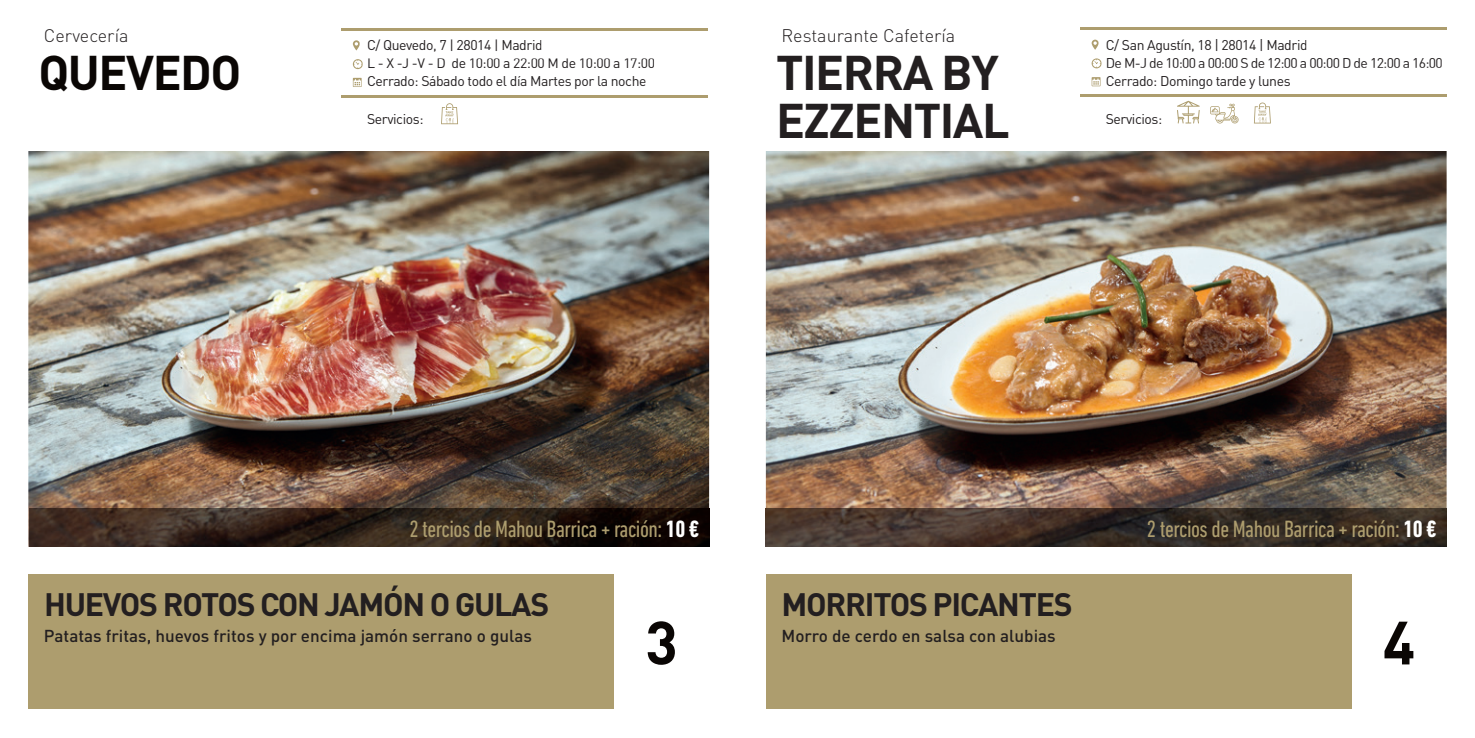
<style>
.page{position:relative;width:1475px;height:738px;background:#fff}
.page>*{position:absolute;margin:0;border:0;box-sizing:border-box;transform-origin:0 0}
.t1{font:700 60px "DIN Pro";color:#0a0604}
.t2{font:700 48px/48px "DIN Pro";letter-spacing:-.03em;color:#231f20}
.t3{font:700 48px "DIN Pro";letter-spacing:-.03em;color:#0a0604}
.t4{font:700 32px "DIN Pro";letter-spacing:-.04em;color:#231f20}
.t5{font:condensed 24px "DIN Next LT Pro";letter-spacing:-.02em;color:#ad9d6e}
.t6{font:300 18px "DIN Pro";color:#231f20}
.t7{font:500 17px "DIN Pro";color:#231f20}
.t8{font:14px/18px "DIN Pro";letter-spacing:-.03em;color:#231f20}
.s1{font-weight:700;color:#fff}
</style>
<div class="page">
<div style="left:28px;top:574px;width:585px;height:134px;background:#ad9d6e"></div>
<div style="left:765px;top:574px;width:585px;height:134px;background:#ad9d6e"></div>
<img style="left:765px;top:151px;width:681px;height:357px">
<img style="left:28px;top:151px;width:681px;height:395px">
<img style="left:29px;top:508px;width:680px;height:38px">
<img style="left:765px;top:508px;width:681px;height:38px">
<hr style="left:1080px;top:28px;width:366px;height:2px;background:#ad9d6e">
<hr style="left:1080px;top:94px;width:366px;height:2px;background:#ad9d6e">
<svg style="left:1091px;top:40px;width:8px;height:10px"></svg>
<svg style="left:1091px;top:58px;width:10px;height:10px"></svg>
<svg style="left:1091px;top:77px;width:9px;height:9px"></svg>
<svg style="left:1177px;top:101px;width:22px;height:22px"></svg>
<svg style="left:1210px;top:104px;width:28px;height:19px"></svg>
<svg style="left:1254px;top:102px;width:16px;height:21px"></svg>
<hr style="left:341px;top:29px;width:366px;height:2px;background:#ad9d6e">
<hr style="left:341px;top:95px;width:366px;height:2px;background:#ad9d6e">
<svg style="left:353px;top:40px;width:7px;height:10px"></svg>
<svg style="left:353px;top:59px;width:10px;height:10px"></svg>
<svg style="left:353px;top:78px;width:9px;height:9px"></svg>
<svg style="left:441px;top:103px;width:17px;height:21px"></svg>
<p class="t6" style="left:44px;top:23px;width:86px">Cervecería</p>
<h2 class="t3" style="left:39px;top:40px;width:204px">QUEVEDO</h2>
<p class="t8" style="left:367px;top:36px;width:289px">C/ Quevedo, 7 | 28014 | Madrid<br>L - X -J -V - D de 10:00 a 22:00 M de 10:00 a 17:00<br>Cerrado: Sábado todo el día Martes por la noche</p>
<p class="t8" style="left:367px;top:109px;width:58px">Servicios:</p>
<p class="t6" style="left:781px;top:23px;width:175px">Restaurante Cafetería</p>
<h2 class="t2" style="left:776px;top:47px;width:235px">TIERRA BY<br>EZZENTIAL</h2>
<p class="t8" style="left:1105px;top:35px;width:338px">C/ San Agustín, 18 | 28014 | Madrid<br>De M-J de 10:00 a 00:00 S de 12:00 a 00:00 D de 12:00 a 16:00<br>Cerrado: Domingo tarde y lunes</p>
<p class="t8" style="left:1105px;top:109px;width:58px">Servicios:</p>
<h3 class="t5" style="left:409px;top:514px;width:291px">2 tercios de Mahou Barrica + ración: <span class="s1">10 €</span></h3>
<h3 class="t5" style="left:1146px;top:514px;width:291px">2 tercios de Mahou Barrica + ración: <span class="s1">10 €</span></h3>
<h3 class="t4" style="left:44px;top:582px;width:506px">HUEVOS ROTOS CON JAMÓN O GULAS</h3>
<p class="t7" style="left:44px;top:624px;width:489px">Patatas fritas, huevos fritos y por encima jamón serrano o gulas</p>
<h3 class="t4" style="left:781px;top:582px;width:293px">MORRITOS PICANTES</h3>
<p class="t7" style="left:781px;top:624px;width:276px">Morro de cerdo en salsa con alubias</p>
<h1 class="t1" style="left:645px;top:601px;width:34px">3</h1>
<h1 class="t1" style="left:1382px;top:601px;width:34px">4</h1>
</div>
